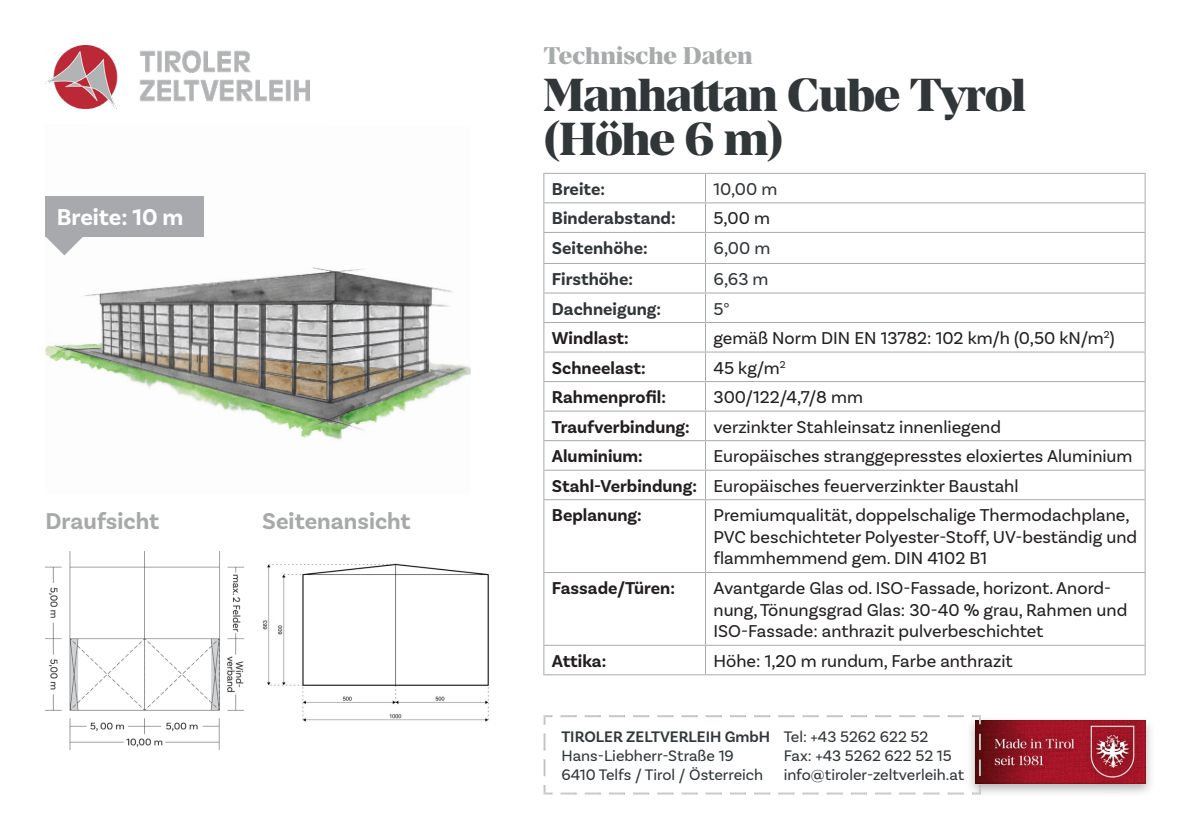
<style>
.page{position:relative;width:1191px;height:840px;background:#fff}
.page>*{position:absolute;margin:0;border:0;box-sizing:border-box;transform-origin:0 0}
.t1{font:800 46px/44px "Manier";letter-spacing:-.02em;color:#313639}
.t2{font:700 24px "Basic Sans";color:#a7a9a9}
.t3{font:800 24px "Manier";color:#a8abab}
.t4{font:700 24px "Basic Sans";color:#fff}
.t5{font:18px/21.6px "Basic Sans";color:#231f20}
.t6{font:700 18px "Basic Sans";color:#231f20}
.t7{font:700 18px "Basic Sans";color:#313639}
.t8{font:18px "Basic Sans";color:#313639}
.t9{font:16px/19.2px "Basic Sans";color:#313639}
.t10{font:600 16px "Basic Sans";color:#313639}
</style>
<div class="page">
<img style="left:45px;top:45px;width:264px;height:63px">
<div style="left:966px;top:715px;width:188px;height:81px;background:#231f20;opacity:.34"></div>
<img style="left:981px;top:720px;width:164px;height:63px">
<div style="left:539px;top:711px;width:442px;height:84px;background:#fff"></div>
<img style="left:45px;top:196px;width:426px;height:244px">
<img style="left:262px;top:563px;width:227px;height:159px">
<img style="left:45px;top:551px;width:200px;height:198px">
<div style="left:45px;top:195px;width:158px;height:41px;background:#a8a9ad"></div>
<svg style="left:45px;top:236px;width:38px;height:19px"></svg>
<hr style="left:543px;top:173px;width:162px;height:1px;background:#a8abab">
<hr style="left:705px;top:173px;width:440px;height:1px;background:#a8abab">
<hr style="left:543px;top:202px;width:162px;height:1px;background:#a8abab">
<svg style="left:543px;top:174px;width:1px;height:58px"></svg>
<hr style="left:705px;top:202px;width:440px;height:1px;background:#a8abab">
<svg style="left:705px;top:174px;width:1px;height:58px"></svg>
<svg style="left:1144px;top:174px;width:1px;height:58px"></svg>
<hr style="left:543px;top:232px;width:162px;height:1px;background:#a8abab">
<hr style="left:543px;top:233px;width:1px;height:30px;background:#a8abab">
<hr style="left:705px;top:232px;width:440px;height:1px;background:#a8abab">
<hr style="left:705px;top:233px;width:1px;height:30px;background:#a8abab">
<hr style="left:1144px;top:233px;width:1px;height:30px;background:#a8abab">
<hr style="left:543px;top:263px;width:162px;height:1px;background:#a8abab">
<hr style="left:705px;top:263px;width:440px;height:1px;background:#a8abab">
<hr style="left:543px;top:292px;width:162px;height:1px;background:#a8abab">
<hr style="left:705px;top:292px;width:440px;height:1px;background:#a8abab">
<hr style="left:543px;top:322px;width:162px;height:1px;background:#a8abab">
<hr style="left:705px;top:322px;width:440px;height:1px;background:#a8abab">
<hr style="left:543px;top:351px;width:162px;height:1px;background:#a8abab">
<hr style="left:705px;top:351px;width:440px;height:1px;background:#a8abab">
<hr style="left:543px;top:381px;width:162px;height:1px;background:#a8abab">
<hr style="left:705px;top:381px;width:440px;height:1px;background:#a8abab">
<hr style="left:543px;top:410px;width:162px;height:1px;background:#a8abab">
<hr style="left:705px;top:410px;width:440px;height:1px;background:#a8abab">
<hr style="left:543px;top:440px;width:162px;height:1px;background:#a8abab">
<hr style="left:705px;top:440px;width:440px;height:1px;background:#a8abab">
<hr style="left:543px;top:469px;width:162px;height:1px;background:#a8abab">
<svg style="left:543px;top:264px;width:1px;height:235px"></svg>
<hr style="left:705px;top:469px;width:440px;height:1px;background:#a8abab">
<svg style="left:705px;top:264px;width:1px;height:235px"></svg>
<svg style="left:1144px;top:264px;width:1px;height:235px"></svg>
<hr style="left:543px;top:499px;width:162px;height:1px;background:#a8abab">
<hr style="left:543px;top:500px;width:1px;height:71px;background:#a8abab">
<hr style="left:705px;top:499px;width:440px;height:1px;background:#a8abab">
<hr style="left:705px;top:500px;width:1px;height:71px;background:#a8abab">
<hr style="left:1144px;top:500px;width:1px;height:71px;background:#a8abab">
<hr style="left:543px;top:571px;width:162px;height:1px;background:#a8abab">
<hr style="left:543px;top:572px;width:1px;height:72px;background:#a8abab">
<hr style="left:705px;top:571px;width:440px;height:1px;background:#a8abab">
<hr style="left:705px;top:572px;width:1px;height:72px;background:#a8abab">
<hr style="left:1144px;top:572px;width:1px;height:72px;background:#a8abab">
<hr style="left:543px;top:644px;width:162px;height:1px;background:#a8abab">
<svg style="left:543px;top:645px;width:1px;height:29px"></svg>
<hr style="left:705px;top:644px;width:440px;height:1px;background:#a8abab">
<svg style="left:705px;top:645px;width:1px;height:29px"></svg>
<svg style="left:1144px;top:645px;width:1px;height:29px"></svg>
<hr style="left:543px;top:674px;width:162px;height:1px;background:#a8abab">
<hr style="left:705px;top:674px;width:440px;height:1px;background:#a8abab">
<p class="t4" style="left:57px;top:202px;width:128px">Breite: 10 m</p>
<h2 class="t2" style="left:45px;top:506px;width:115px">Draufsicht</h2>
<h2 class="t2" style="left:262px;top:506px;width:150px">Seitenansicht</h2>
<h2 class="t3" style="left:543px;top:41px;width:211px">Technische Daten</h2>
<p class="t1" style="left:543px;top:73px;width:484px">Manhattan Cube Tyrol (Höhe 6 m)</p>
<p class="t7" style="left:552px;top:178px;width:55px">Breite:</p>
<p class="t8" style="left:713px;top:178px;width:65px">10,00 m</p>
<p class="t7" style="left:552px;top:207px;width:125px">Binderabstand:</p>
<p class="t5" style="left:713px;top:207px;width:58px">5,00 m</p>
<p class="t7" style="left:552px;top:237px;width:97px">Seitenhöhe:</p>
<p class="t8" style="left:713px;top:237px;width:58px">6,00 m</p>
<p class="t7" style="left:552px;top:268px;width:83px">Firsthöhe:</p>
<p class="t8" style="left:713px;top:268px;width:57px">6,63 m</p>
<p class="t7" style="left:552px;top:297px;width:111px">Dachneigung:</p>
<p class="t8" style="left:713px;top:297px;width:18px">5°</p>
<p class="t6" style="left:552px;top:327px;width:78px">Windlast:</p>
<p class="t5" style="left:713px;top:327px;width:403px">gemäß Norm DIN EN 13782: 102 km/h (0,50 kN/m<sup>2</sup>)</p>
<p class="t6" style="left:552px;top:356px;width:95px">Schneelast:</p>
<p class="t5" style="left:713px;top:356px;width:74px">45 kg/m<sup>2</sup></p>
<p class="t6" style="left:552px;top:386px;width:116px">Rahmenprofil:</p>
<p class="t5" style="left:713px;top:386px;width:151px">300/122/4,7/8 mm</p>
<p class="t6" style="left:552px;top:415px;width:139px">Traufverbindung:</p>
<p class="t5" style="left:713px;top:415px;width:289px">verzinkter Stahleinsatz innenliegend</p>
<p class="t6" style="left:552px;top:445px;width:92px">Aluminium:</p>
<p class="t5" style="left:713px;top:445px;width:420px">Europäisches stranggepresstes eloxiertes Aluminium</p>
<p class="t6" style="left:552px;top:474px;width:147px">Stahl-Verbindung:</p>
<p class="t5" style="left:713px;top:474px;width:307px">Europäisches feuerverzinkter Baustahl</p>
<p class="t6" style="left:552px;top:504px;width:91px">Beplanung:</p>
<p class="t5" style="left:713px;top:504px;width:425px">Premiumqualität, doppelschalige Thermodachplane,<br>PVC beschichteter Polyester-Stoff, UV-beständig und flammhemmend gem. DIN 4102 B1</p>
<p class="t6" style="left:552px;top:576px;width:124px">Fassade/Türen:</p>
<p class="t5" style="left:713px;top:576px;width:415px">Avantgarde Glas od. ISO-Fassade, horizont. Anord&shy;nung, Tönungsgrad Glas: 30-40 % grau, Rahmen und<br>ISO-Fassade: anthrazit pulverbeschichtet</p>
<p class="t6" style="left:552px;top:649px;width:56px">Attika:</p>
<p class="t5" style="left:713px;top:649px;width:301px">Höhe: 1,20 m rundum, Farbe anthrazit</p>
<p class="t10" style="left:561px;top:726px;width:210px">TIROLER ZELTVERLEIH GmbH</p>
<p class="t9" style="left:561px;top:745px;width:203px">Hans-Liebherr-Straße 19<br>6410 Telfs / Tirol / Österreich</p>
<p class="t9" style="left:783px;top:726px;width:182px">Tel: +43 5262 622 52<br>Fax: +43 5262 622 52 15 info@tiroler-zeltverleih.at</p>
</div>
